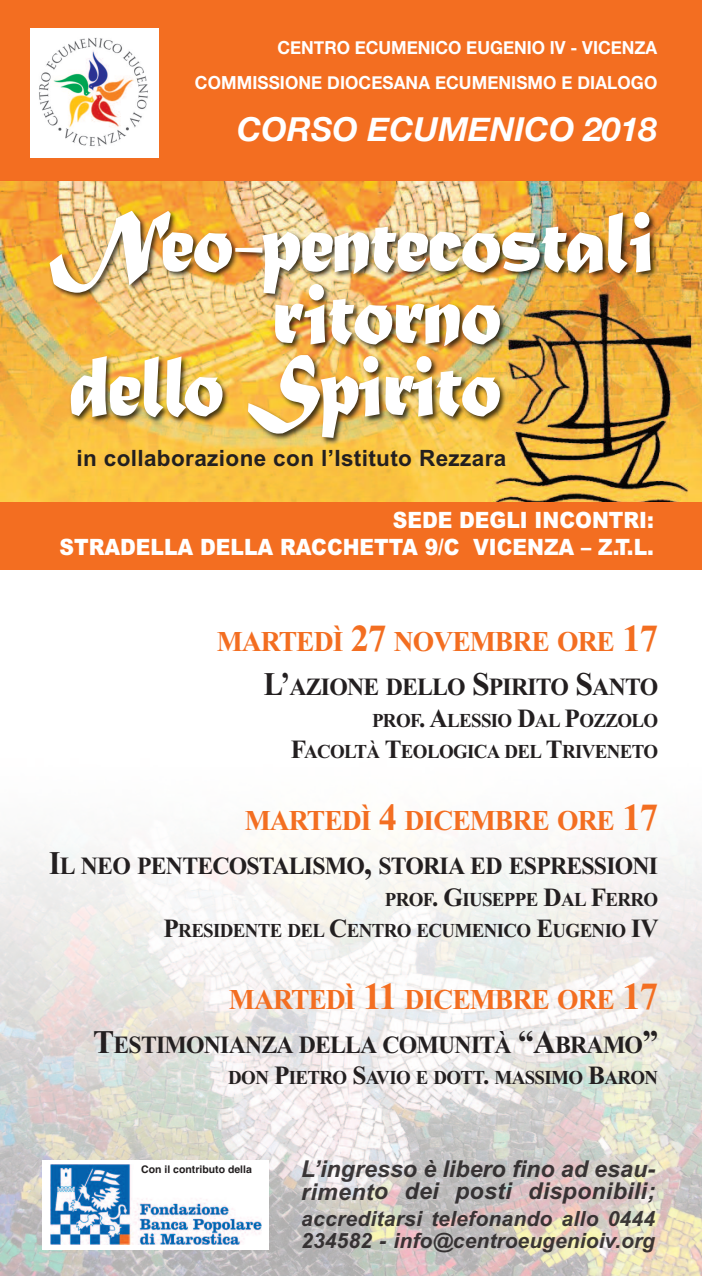
<style>
.page{position:relative;width:702px;height:1276px;background:#fff}
.page>*{position:absolute;margin:0;border:0;box-sizing:border-box;transform-origin:0 0}
.t1{font:91.5px "Matura MT Script Capitals";letter-spacing:-.035em;color:#fff;scale:.92 1}
.t2{font:italic 700 33px "Helvetica Neue";color:#fff}
.t3{font:700 28.65px "Times New Roman";letter-spacing:-.035em;color:#f36e21;scale:.96 1}
.t4{font:700 24.75px "Times New Roman";letter-spacing:-.035em;color:#231f20;scale:.96 1}
.t5{font:italic 700 23.25px/22.5px "Arial";letter-spacing:.01em;color:rgb(35 31 32/.88)}
.t6{font:900 22.5px/27px "Arial";color:#fff;text-align:right;scale:.9 1}
.t7{font:700 22.5px "Arial";letter-spacing:.015em;color:#231f20}
.t8{font:italic 700 21px/22.5px "Arial";letter-spacing:.01em;color:rgb(35 31 32/.88)}
.t9{font:700 19.65px/31.5px "Times New Roman";letter-spacing:-.035em;color:#231f20;text-align:right;scale:.96 1}
.t10{font:700 18px/34.5px "Helvetica Neue";letter-spacing:.005em;color:#fff;text-align:right;scale:.95 1}
.t11{font:700 10.5px "Helvetica";color:#231f20}
.s1{font-size:38.25px}
.s2{font-size:33px}
.s3{font-size:26.25px}
</style>
<div class="page">
<img style="left:0;top:836px;width:702px;height:440px">
<img style="left:1px;top:181px;width:700px;height:321px">
<div style="left:0;top:0;width:702px;height:181px;background:#f36e21"></div>
<div style="left:0;top:502px;width:702px;height:68px;background:#f36e21"></div>
<img style="left:0;top:191px;width:702px;height:283px">
<div style="left:30px;top:28px;width:128px;height:129px;background:#fff"></div>
<img style="left:39px;top:37px;width:109px;height:109px">
<div style="left:43px;top:1159px;width:226px;height:90px;background:#fff"></div>
<img style="left:51px;top:1164px;width:211px;height:80px">
<p class="t10" style="left:195px;top:30px;width:488px">CENTRO ECUMENICO EUGENIO IV - VICENZA<br>COMMISSIONE DIOCESANA ECUMENISMO E DIALOGO</p>
<h2 class="t2" style="left:237px;top:108px;width:421px">CORSO ECUMENICO 2018</h2>
<h1 class="t1" style="left:50px;top:185px;width:659px">Neo-pentecostali</h1>
<h1 class="t1" style="left:271px;top:257px;width:253px">ritorno</h1>
<h1 class="t1" style="left:68px;top:329px;width:473px">dello Spirito</h1>
<p class="t7" style="left:76px;top:445px;width:431px">in collaborazione con l’Istituto Rezzara</p>
<p class="t6" style="left:59px;top:507px;width:662px">SEDE DEGLI INCONTRI:<br>STRADELLA DELLA RACCHETTA 9/C VICENZA – Z.T.L.</p>
<h3 class="t3" style="left:217px;top:624px;width:461px">MARTEDÌ <span class="s1">27</span> NOVEMBRE ORE <span class="s1">17</span></h3>
<p class="t4" style="left:264px;top:672px;width:412px"><span class="s2">L’</span>AZIONE DELLO <span class="s2">S</span>PIRITO <span class="s2">S</span>ANTO</p>
<p class="t9" style="left:291px;top:704px;width:384px">PROF<span class="s3">. A</span>LESSIO <span class="s3">D</span>AL <span class="s3">P</span>OZZOLO<br><span class="s3">F</span>ACOLTÀ <span class="s3">T</span>EOLOGICA DEL <span class="s3">T</span>RIVENETO</p>
<h3 class="t3" style="left:245px;top:803px;width:432px">MARTEDÌ <span class="s1">4</span> DICEMBRE ORE <span class="s1">17</span></h3>
<p class="t4" style="left:49px;top:851px;width:635px"><span class="s2">I</span>L NEO PENTECOSTALISMO<span class="s2">,</span> STORIA ED ESPRESSIONI</p>
<p class="t9" style="left:163px;top:883px;width:517px">PROF<span class="s3">. G</span>IUSEPPE <span class="s3">D</span>AL <span class="s3">F</span>ERRO<br><span class="s3">P</span>RESIDENTE DEL <span class="s3">C</span>ENTRO ECUMENICO <span class="s3">E</span>UGENIO <span class="s3">IV</span></p>
<h3 class="t3" style="left:229px;top:982px;width:448px">MARTEDÌ <span class="s1">11</span> DICEMBRE ORE <span class="s1">17</span></h3>
<p class="t4" style="left:93px;top:1030px;width:590px"><span class="s2">T</span>ESTIMONIANZA DELLA COMUNITÀ <span class="s2">“A</span>BRAMO<span class="s2">”</span></p>
<p class="t9" style="left:228px;top:1062px;width:449px">DON <span class="s3">P</span>IETRO <span class="s3">S</span>AVIO E DOTT<span class="s3">.</span> MASSIMO <span class="s3">B</span>ARON</p>
<p class="t11" style="left:141px;top:1163px;width:112px">Con il contributo della</p>
<p class="t5" style="left:301px;top:1157px;width:355px">L’ingresso è libero fino ad esau&shy;rimento dei posti disponibili;</p>
<p class="t8" style="left:301px;top:1207px;width:355px">accreditarsi telefonando allo 0444<br>234582 - info@centroeugenioiv.org</p>
</div>
